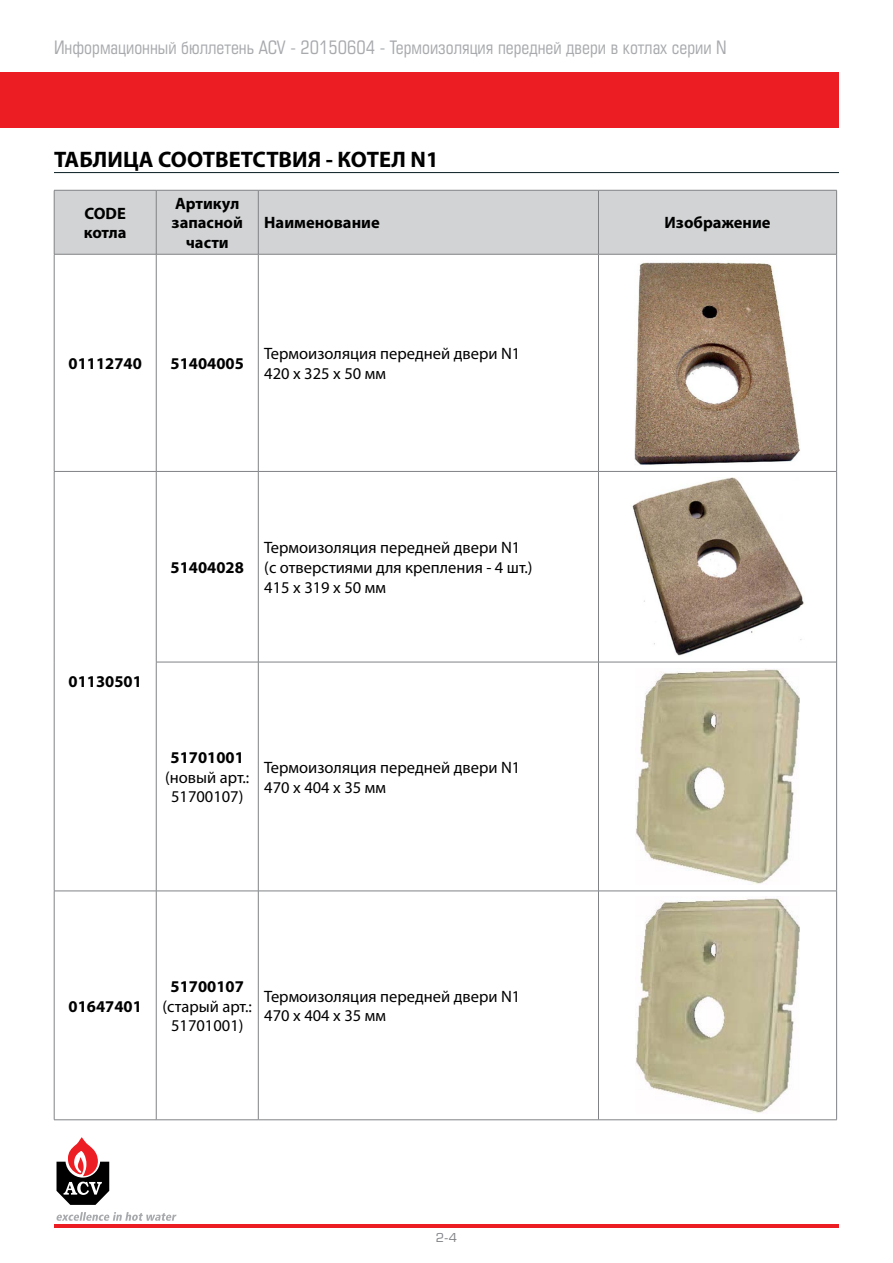
<style>
.page{position:relative;width:893px;height:1263px;background:#fff}
.page>*{position:absolute;margin:0;border:0;box-sizing:border-box;transform-origin:0 0}
.t1{font:700 22.5px "Myriad Pro";color:#000}
.t2{font:18px "Europe Condensed C";color:#a7a9ac}
.t3{font:16.5px/19.8px "Myriad Pro";color:#000}
.t4{font:700 16.5px/19.8px "Myriad Pro";color:#000}
.t5{font:12px "Eurostile LT Std";color:#808285}
</style>
<div class="page">
<div style="left:0;top:72px;width:839px;height:56px;background:#ed1d24"></div>
<svg style="left:56px;top:1137px;width:120px;height:84px"></svg>
<hr style="left:54px;top:1225px;width:785px;height:3px;background:#ed1d24">
<hr style="left:54px;top:172px;width:785px;height:1px;background:#071d23">
<div style="left:55px;top:191px;width:781px;height:63px;background:#d1d3d4"></div>
<hr style="left:54px;top:190px;width:102px;height:1px;background:#808285">
<hr style="left:54px;top:190px;width:1px;height:64px;background:#808285">
<hr style="left:156px;top:190px;width:102px;height:1px;background:#808285">
<hr style="left:156px;top:190px;width:1px;height:64px;background:#808285">
<hr style="left:258px;top:190px;width:340px;height:1px;background:#808285">
<hr style="left:258px;top:190px;width:1px;height:64px;background:#808285">
<hr style="left:598px;top:190px;width:239px;height:1px;background:#808285">
<hr style="left:598px;top:190px;width:1px;height:64px;background:#808285">
<hr style="left:54px;top:254px;width:102px;height:1px;background:#808285">
<hr style="left:54px;top:254px;width:1px;height:217px;background:#808285">
<hr style="left:156px;top:254px;width:102px;height:1px;background:#808285">
<hr style="left:156px;top:254px;width:1px;height:217px;background:#808285">
<hr style="left:258px;top:254px;width:340px;height:1px;background:#808285">
<hr style="left:258px;top:254px;width:1px;height:217px;background:#808285">
<hr style="left:598px;top:254px;width:238px;height:1px;background:#808285">
<hr style="left:598px;top:254px;width:1px;height:217px;background:#808285">
<hr style="left:836px;top:190px;width:1px;height:64px;background:#808285">
<hr style="left:836px;top:254px;width:1px;height:217px;background:#808285">
<hr style="left:54px;top:1119px;width:102px;height:1px;background:#808285">
<hr style="left:156px;top:1119px;width:102px;height:1px;background:#808285">
<hr style="left:258px;top:1119px;width:340px;height:1px;background:#808285">
<hr style="left:598px;top:1119px;width:239px;height:1px;background:#808285">
<hr style="left:54px;top:471px;width:102px;height:1px;background:#808285">
<hr style="left:54px;top:472px;width:1px;height:190px;background:#808285">
<hr style="left:156px;top:471px;width:102px;height:1px;background:#808285">
<hr style="left:156px;top:472px;width:1px;height:190px;background:#808285">
<hr style="left:258px;top:471px;width:340px;height:1px;background:#808285">
<hr style="left:258px;top:472px;width:1px;height:190px;background:#808285">
<hr style="left:598px;top:471px;width:239px;height:1px;background:#808285">
<hr style="left:598px;top:472px;width:1px;height:190px;background:#808285">
<hr style="left:54px;top:662px;width:1px;height:229px;background:#808285">
<hr style="left:156px;top:662px;width:102px;height:1px;background:#808285">
<hr style="left:156px;top:662px;width:1px;height:229px;background:#808285">
<hr style="left:258px;top:662px;width:340px;height:1px;background:#808285">
<hr style="left:258px;top:662px;width:1px;height:229px;background:#808285">
<hr style="left:598px;top:662px;width:238px;height:1px;background:#808285">
<hr style="left:598px;top:662px;width:1px;height:229px;background:#808285">
<hr style="left:836px;top:472px;width:1px;height:190px;background:#808285">
<hr style="left:836px;top:662px;width:1px;height:229px;background:#808285">
<hr style="left:54px;top:891px;width:102px;height:1px;background:#808285">
<hr style="left:54px;top:891px;width:1px;height:228px;background:#808285">
<hr style="left:156px;top:891px;width:102px;height:1px;background:#808285">
<hr style="left:156px;top:891px;width:1px;height:228px;background:#808285">
<hr style="left:258px;top:891px;width:340px;height:1px;background:#808285">
<hr style="left:258px;top:891px;width:1px;height:228px;background:#808285">
<hr style="left:598px;top:891px;width:239px;height:1px;background:#808285">
<hr style="left:598px;top:891px;width:1px;height:228px;background:#808285">
<hr style="left:836px;top:891px;width:1px;height:228px;background:#808285">
<img style="left:635px;top:262px;width:165px;height:203px">
<img style="left:632px;top:477px;width:172px;height:179px">
<img style="left:635px;top:669px;width:165px;height:216px">
<img style="left:635px;top:898px;width:165px;height:216px">
<p class="t2" style="left:54px;top:36px;width:674px">Информационный бюллетень ACV - 20150604 - Термоизоляция передней двери в котлах серии N</p>
<h1 class="t1" style="left:54px;top:145px;width:386px">ТАБЛИЦА СООТВЕТСТВИЯ - КОТЕЛ N1</h1>
<p class="t4" style="left:84px;top:203px;width:44px">CODE котла</p>
<p class="t4" style="left:172px;top:193px;width:73px;text-align:center">Артикул запасной части</p>
<p class="t4" style="left:264px;top:212px;width:117px">Наименование</p>
<p class="t4" style="left:664px;top:212px;width:108px">Изображение</p>
<p class="t4" style="left:69px;top:353px;width:75px">01112740</p>
<p class="t4" style="left:171px;top:353px;width:75px">51404005</p>
<p class="t3" style="left:264px;top:343px;width:258px">Термоизоляция передней двери N1<br>420 х 325 х 50 мм</p>
<p class="t4" style="left:171px;top:557px;width:75px">51404028</p>
<p class="t3" style="left:264px;top:537px;width:270px">Термоизоляция передней двери N1 (с отверстиями для крепления - 4 шт.)<br>415 х 319 х 50 мм</p>
<p class="t4" style="left:69px;top:671px;width:75px">01130501</p>
<p class="t4" style="left:171px;top:747px;width:75px">51701001</p>
<p class="t3" style="left:165px;top:767px;width:86px;text-align:center">(новый арт.:<br>51700107)</p>
<p class="t3" style="left:264px;top:757px;width:258px">Термоизоляция передней двери N1<br>470 х 404 х 35 мм</p>
<p class="t4" style="left:69px;top:995px;width:75px">01647401</p>
<p class="t4" style="left:171px;top:976px;width:75px">51700107</p>
<p class="t3" style="left:163px;top:996px;width:91px;text-align:center">(старый арт.:<br>51701001)</p>
<p class="t3" style="left:264px;top:986px;width:258px">Термоизоляция передней двери N1<br>470 х 404 х 35 мм</p>
<p class="t5" style="left:436px;top:1230px;width:23px">2-4</p>
</div>
